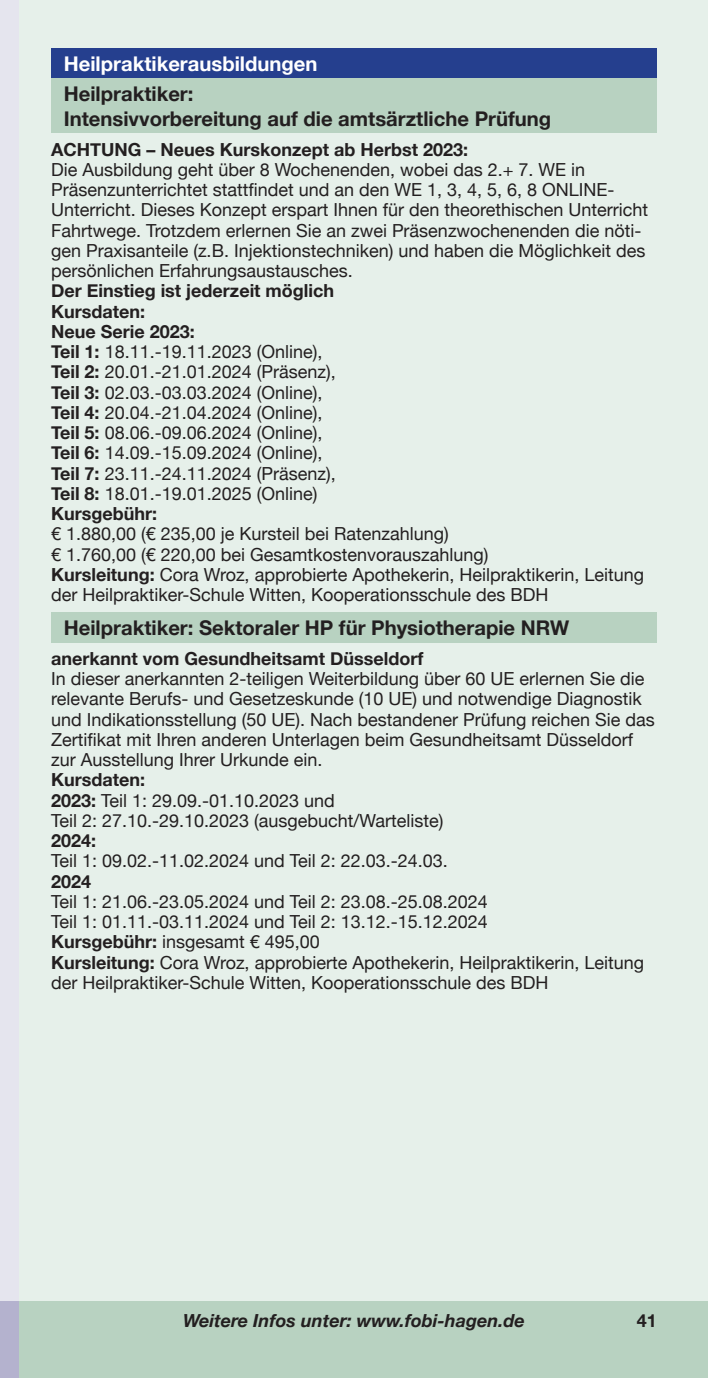
<style>
.page{position:relative;width:708px;height:1378px;background:#fff}
.page>*{position:absolute;margin:0;border:0;box-sizing:border-box;transform-origin:0 0}
.Head_Heilpraktiker{font:700 20.25px/24.3px "Helvetica Neue";color:#231f20}
.Hauptüberschrift{font:700 20.25px "Helvetica Neue";color:#fff}
.Fließtext{font:18px/20.2px "Helvetica Neue";color:#231f20}
.Fließtext-2{font:700 18px "Helvetica Neue";color:#231f20}
.t1{font:italic 700 18px "Helvetica Neue";color:#231f20}
.s1{font-weight:700}
</style>
<div class="page">
<div style="left:19px;top:0;width:689px;height:1346px;background:#e6f0ea"></div>
<div style="left:19px;top:1301px;width:689px;height:77px;background:#b8d2c1"></div>
<div style="left:0;top:0;width:19px;height:1346px;background:#e5e5ee"></div>
<svg style="left:0;top:1301px;width:19px;height:77px"></svg>
<div style="left:51px;top:48px;width:606px;height:30px;background:#253f8e"></div>
<div style="left:51px;top:79px;width:606px;height:54px;background:#b8d2c1"></div>
<div style="left:51px;top:612px;width:606px;height:31px;background:#b8d2c1"></div>
<p class="Hauptüberschrift" style="left:64px;top:48px;width:255px">Heilpraktikerausbildungen</p>
<p class="Head_Heilpraktiker" style="left:64px;top:83px;width:489px">Heilpraktiker:<br>Intensivvorbereitung auf die amtsärztliche Prüfung</p>
<p class="Fließtext-2" style="left:51px;top:135px;width:419px">ACHTUNG – Neues Kurskonzept ab Herbst 2023:</p>
<p class="Fließtext" style="left:51px;top:160px;width:599px">Die Ausbildung geht über 8 Wochenenden, wobei das 2.+ 7. WE in Präsenzunterrichtet stattfindet und an den WE 1, 3, 4, 5, 6, 8 ONLINE-Unterricht. Dieses Konzept erspart Ihnen für den theorethischen Unterricht Fahrtwege. Trotzdem erlernen Sie an zwei Präsenzwochenenden die nöti&shy;gen Praxisanteile (z.B. Injektionstechniken) und haben die Möglichkeit des persönlichen Erfahrungsaustausches.</p>
<p class="Fließtext-2" style="left:51px;top:277px;width:285px">Der Einstieg ist jederzeit möglich</p>
<p class="Fließtext-2" style="left:51px;top:297px;width:96px">Kursdaten:</p>
<p class="Fließtext-2" style="left:51px;top:317px;width:145px">Neue Serie 2023:</p>
<p class="Fließtext" style="left:51px;top:343px;width:273px"><span class="s1">Teil 1:</span> 18.11.-19.11.2023 (Online),</p>
<p class="Fließtext" style="left:51px;top:363px;width:286px"><span class="s1">Teil 2:</span> 20.01.-21.01.2024 (Präsenz),</p>
<p class="Fließtext" style="left:51px;top:383px;width:273px"><span class="s1">Teil 3:</span> 02.03.-03.03.2024 (Online),</p>
<p class="Fließtext" style="left:51px;top:403px;width:273px"><span class="s1">Teil 4:</span> 20.04.-21.04.2024 (Online),</p>
<p class="Fließtext" style="left:51px;top:424px;width:273px"><span class="s1">Teil 5:</span> 08.06.-09.06.2024 (Online),</p>
<p class="Fließtext" style="left:51px;top:444px;width:273px"><span class="s1">Teil 6:</span> 14.09.-15.09.2024 (Online),</p>
<p class="Fließtext" style="left:51px;top:464px;width:286px"><span class="s1">Teil 7:</span> 23.11.-24.11.2024 (Präsenz),</p>
<p class="Fließtext" style="left:51px;top:484px;width:268px"><span class="s1">Teil 8:</span> 18.01.-19.01.2025 (Online)</p>
<p class="Fließtext-2" style="left:51px;top:500px;width:108px">Kursgebühr:</p>
<p class="Fließtext" style="left:51px;top:525px;width:399px">€ 1.880,00 (€ 235,00 je Kursteil bei Ratenzahlung)</p>
<p class="Fließtext" style="left:51px;top:545px;width:439px">€ 1.760,00 (€ 220,00 bei Gesamtkostenvorauszahlung)</p>
<p class="Fließtext" style="left:51px;top:565px;width:595px"><span class="s1">Kursleitung:</span> Cora Wroz, approbierte Apothekerin, Heilpraktikerin, Leitung der Heilpraktiker-Schule Witten, Kooperationsschule des BDH</p>
<p class="Head_Heilpraktiker" style="left:64px;top:616px;width:507px">Heilpraktiker: Sektoraler HP für Physiotherapie NRW</p>
<p class="Fließtext-2" style="left:51px;top:644px;width:374px">anerkannt vom Gesundheitsamt Düsseldorf</p>
<p class="Fließtext" style="left:51px;top:670px;width:605px">In dieser anerkannten 2-teiligen Weiterbildung über 60 UE erlernen Sie die relevante Berufs- und Gesetzeskunde (10 UE) und notwendige Diagnostik und Indikationsstellung (50 UE). Nach bestandener Prüfung reichen Sie das Zertifikat mit Ihren anderen Unterlagen beim Gesundheitsamt Düsseldorf zur Ausstellung Ihrer Urkunde ein.</p>
<p class="Fließtext-2" style="left:51px;top:766px;width:96px">Kursdaten:</p>
<p class="Fließtext" style="left:51px;top:791px;width:285px"><span class="s1">2023:</span> Teil 1: 29.09.-01.10.2023 und</p>
<p class="Fließtext" style="left:51px;top:811px;width:394px">Teil 2: 27.10.-29.10.2023 (ausgebucht/Warteliste)</p>
<p class="Fließtext-2" style="left:51px;top:826px;width:47px">2024:</p>
<p class="Fließtext" style="left:51px;top:852px;width:398px">Teil 1: 09.02.-11.02.2024 und Teil 2: 22.03.-24.03.</p>
<p class="Fließtext-2" style="left:51px;top:867px;width:42px">2024</p>
<p class="Fließtext" style="left:51px;top:892px;width:438px">Teil 1: 21.06.-23.05.2024 und Teil 2: 23.08.-25.08.2024</p>
<p class="Fließtext" style="left:51px;top:913px;width:438px">Teil 1: 01.11.-03.11.2024 und Teil 2: 13.12.-15.12.2024</p>
<p class="Fließtext" style="left:51px;top:933px;width:270px"><span class="s1">Kursgebühr:</span> insgesamt € 495,00</p>
<p class="Fließtext" style="left:51px;top:953px;width:595px"><span class="s1">Kursleitung:</span> Cora Wroz, approbierte Apothekerin, Heilpraktikerin, Leitung der Heilpraktiker-Schule Witten, Kooperationsschule des BDH</p>
<p class="t1" style="left:183px;top:1306px;width:343px">Weitere Infos unter: www.fobi-hagen.de</p>
<p class="Fließtext-2" style="left:637px;top:1306px;width:22px">41</p>
</div>
